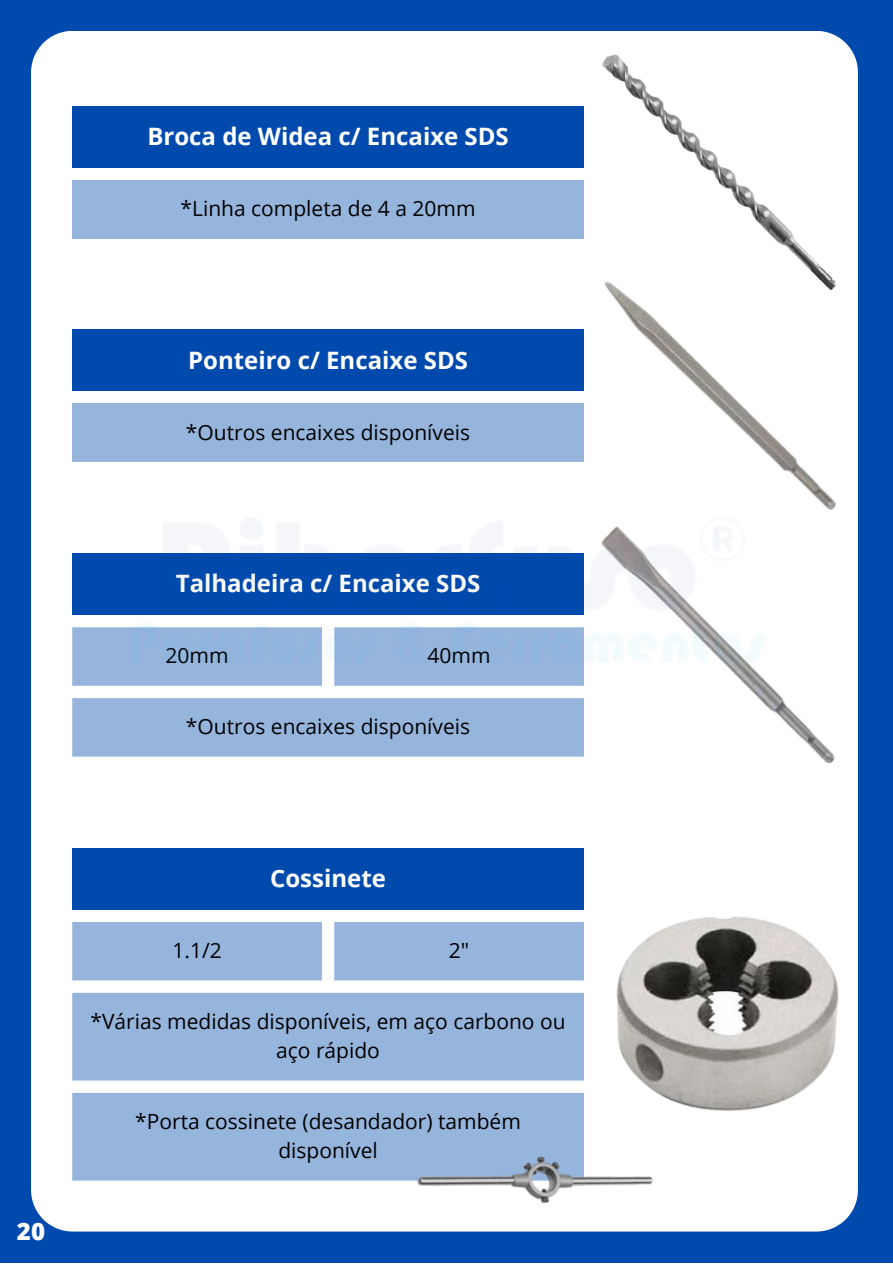
<style>
.page{position:relative;width:893px;height:1264px;background:#fff}
.page>*{position:absolute;margin:0;border:0;box-sizing:border-box;transform-origin:0 0}
.t1{font:700 24px "Open Sans";color:#fff}
.t2{font:800 24px "Open Sans";color:#fff}
.t3{font:21px/29.2px "Open Sans";color:#000;text-align:center}
</style>
<div class="page">
<div style="left:0;top:0;width:892px;height:1262px;background:#004aad"></div>
<div style="left:31px;top:31px;width:826px;height:1200px;background:#fff"></div>
<div style="left:72px;top:106px;width:512px;height:62px;background:#004aad"></div>
<img style="left:600px;top:54px;width:237px;height:104px">
<div style="left:662px;top:1131px;width:192px;height:8px;background:#fff"></div>
<div style="left:72px;top:1131px;width:334px;height:49px;background:#96b5dd"></div>
<img style="left:406px;top:1131px;width:256px;height:101px">
<img style="left:31px;top:158px;width:827px;height:973px">
<p class="t1" style="left:147px;top:119px;width:363px">Broca de Widea c/ Encaixe SDS</p>
<p class="t3" style="left:180px;top:193px;width:296px">*Linha completa de 4 a 20mm</p>
<p class="t1" style="left:188px;top:343px;width:281px">Ponteiro c/ Encaixe SDS</p>
<p class="t3" style="left:186px;top:417px;width:286px">*Outros encaixes disponíveis</p>
<p class="t1" style="left:176px;top:567px;width:306px">Talhadeira c/ Encaixe SDS</p>
<p class="t3" style="left:165px;top:640px;width:64px">20mm</p>
<p class="t3" style="left:427px;top:640px;width:64px">40mm</p>
<p class="t3" style="left:186px;top:711px;width:286px">*Outros encaixes disponíveis</p>
<p class="t2" style="left:17px;top:1214px;width:30px">20</p>
<p class="t1" style="left:270px;top:861px;width:117px">Cossinete</p>
<p class="t3" style="left:172px;top:935px;width:51px">1.1/2</p>
<p class="t3" style="left:449px;top:935px;width:22px">2"</p>
<p class="t3" style="left:90px;top:1006px;width:476px">*Várias medidas disponíveis, em aço carbono ou aço rápido</p>
<p class="t3" style="left:135px;top:1106px;width:387px">*Porta cossinete (desandador) também disponível</p>
</div>
